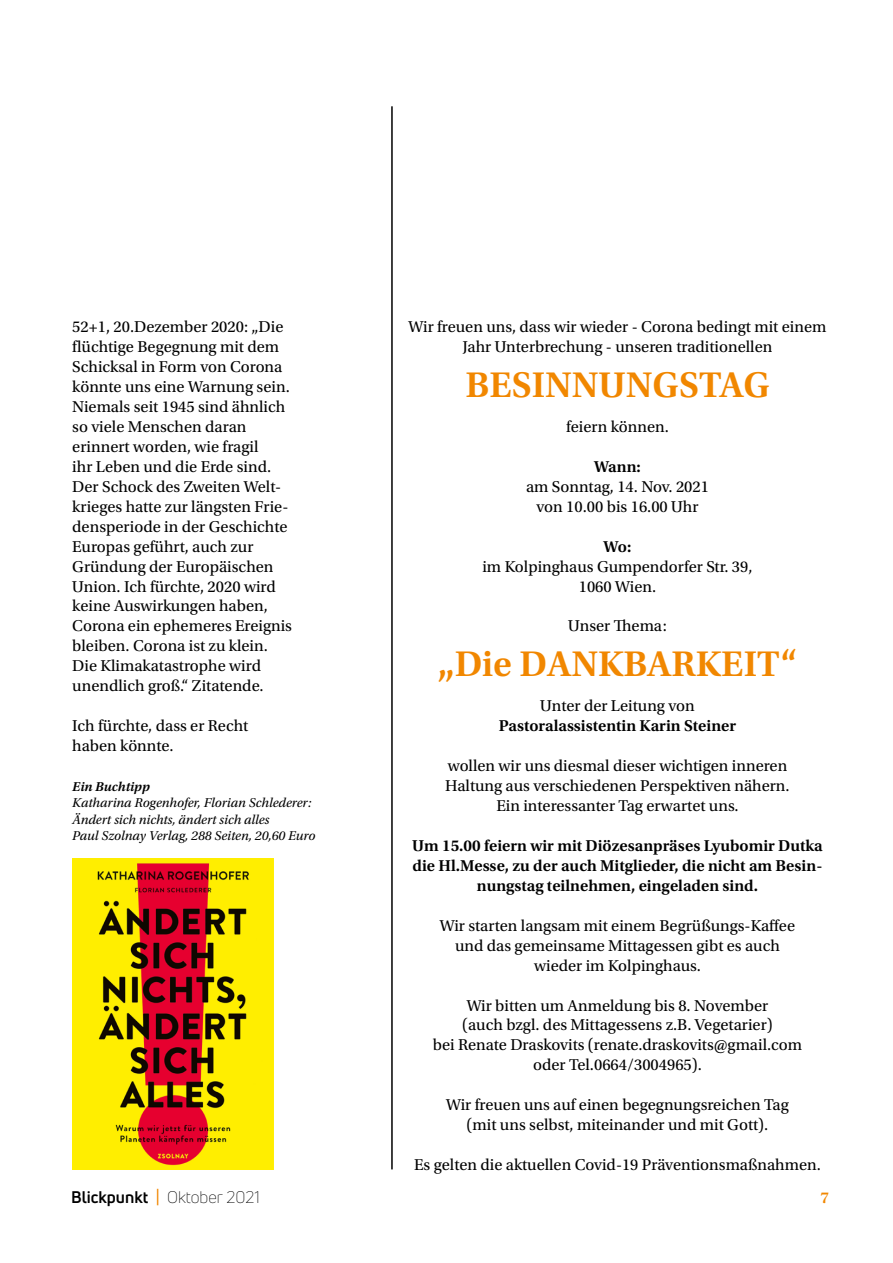
<style>
.page{position:relative;width:893px;height:1263px;background:#fff}
.page>*{position:absolute;margin:0;border:0;box-sizing:border-box;transform-origin:0 0}
.t1{font:600 37.5px "Utopia Std";color:#f18700}
.t2{font:16.5px/20px "Utopia Std";color:#000;text-align:center}
.t3{font:600 16.5px/20px "Utopia Std";color:#000;text-align:center}
.t4{font:300 16.5px "Uni Neue";color:#000}
.t5{font:600 16.5px "Utopia Std";color:#f18700}
.t6{font:italic 13.5px/16.2px "Utopia Std";color:#000}
.t7{font:italic 600 13.5px "Utopia Std";color:#000}
.s1{font-weight:700}
.s2{font-weight:400;color:#f18700}
</style>
<div class="page">
<img style="left:72px;top:859px;width:201px;height:310px">
<hr style="left:391px;top:106px;width:2px;height:1063px;background:#000">
<p class="t2" style="left:72px;top:317px;width:221px;text-align:left">52+1, 20.Dezember 2020: „Die flüchtige Begegnung mit dem<br>Schicksal in Form von Corona könnte uns eine Warnung sein.<br>Niemals seit 1945 sind ähnlich so viele Menschen daran erinnert worden, wie fragil<br>ihr Leben und die Erde sind.<br>Der Schock des Zweiten Welt&shy;krieges hatte zur längsten Frie&shy;densperiode in der Geschichte<br>Europas geführt, auch zur<br>Gründung der Europäischen<br>Union. Ich fürchte, 2020 wird keine Auswirkungen haben,<br>Corona ein ephemeres Ereignis bleiben. Corona ist zu klein.<br>Die Klimakatastrophe wird unendlich groß.“ Zitatende.</p>
<p class="t2" style="left:72px;top:716px;width:177px;text-align:left">Ich fürchte, dass er Recht haben könnte.</p>
<p class="t7" style="left:72px;top:779px;width:79px">Ein Buchtipp</p>
<p class="t6" style="left:72px;top:795px;width:245px">Katharina Rogenhofer, Florian Schlederer:<br>Ändert sich nichts, ändert sich alles<br>Paul Szolnay Verlag, 288 Seiten, 20,60 Euro</p>
<p class="t2" style="left:409px;top:317px;width:419px">Wir freuen uns, dass wir wieder - Corona bedingt mit einem<br>Jahr Unterbrechung - unseren traditionellen</p>
<h1 class="t1" style="left:465px;top:364px;width:306px">BESINNUNGSTAG</h1>
<p class="t2" style="left:566px;top:417px;width:104px">feiern können.</p>
<p class="t3" style="left:594px;top:457px;width:48px">Wann:</p>
<p class="t2" style="left:526px;top:477px;width:184px">am Sonntag, 14. Nov. 2021 von 10.00 bis 16.00 Uhr</p>
<p class="t3" style="left:604px;top:536px;width:29px">Wo:</p>
<p class="t2" style="left:482px;top:556px;width:272px">im Kolpinghaus Gumpendorfer Str. 39,<br>1060 Wien.</p>
<p class="t2" style="left:568px;top:616px;width:100px">Unser Thema:</p>
<h1 class="t1" style="left:438px;top:643px;width:361px">„Die DANKBARKEIT“</h1>
<p class="t2" style="left:540px;top:696px;width:156px">Unter der Leitung von</p>
<p class="t3" style="left:499px;top:716px;width:239px">Pastoralassistentin Karin Steiner</p>
<p class="t2" style="left:445px;top:756px;width:346px">wollen wir uns diesmal dieser wichtigen inneren<br>Haltung aus verschiedenen Perspektiven nähern.<br>Ein interessanter Tag erwartet uns.</p>
<p class="t3" style="left:412px;top:836px;width:412px">Um 15.00 feiern wir mit Diözesanpräses Lyubomir Dutka die Hl.Messe, zu der auch Mitglieder, die nicht am Besin&shy;nungstag teilnehmen, eingeladen sind.</p>
<p class="t2" style="left:440px;top:916px;width:357px">Wir starten langsam mit einem Begrüßungs-Kaffee und das gemeinsame Mittagessen gibt es auch wieder im Kolpinghaus.</p>
<p class="t2" style="left:433px;top:995px;width:371px">Wir bitten um Anmeldung bis 8. November<br>(auch bzgl. des Mittagessens z.B. Vegetarier)<br>bei Renate Draskovits (renate.draskovits@gmail.com oder Tel.0664/3004965).</p>
<p class="t2" style="left:446px;top:1095px;width:344px">Wir freuen uns auf einen begegnungsreichen Tag (mit uns selbst, miteinander und mit Gott).</p>
<p class="t2" style="left:414px;top:1155px;width:408px">Es gelten die aktuellen Covid-19 Präventionsmaßnahmen.</p>
<p class="t4" style="left:71px;top:1187px;width:190px"><span class="s1">Blickpunkt</span> <span class="s2">|</span> Oktober 2021</p>
<p class="t5" style="left:821px;top:1188px;width:10px">7</p>
</div>
